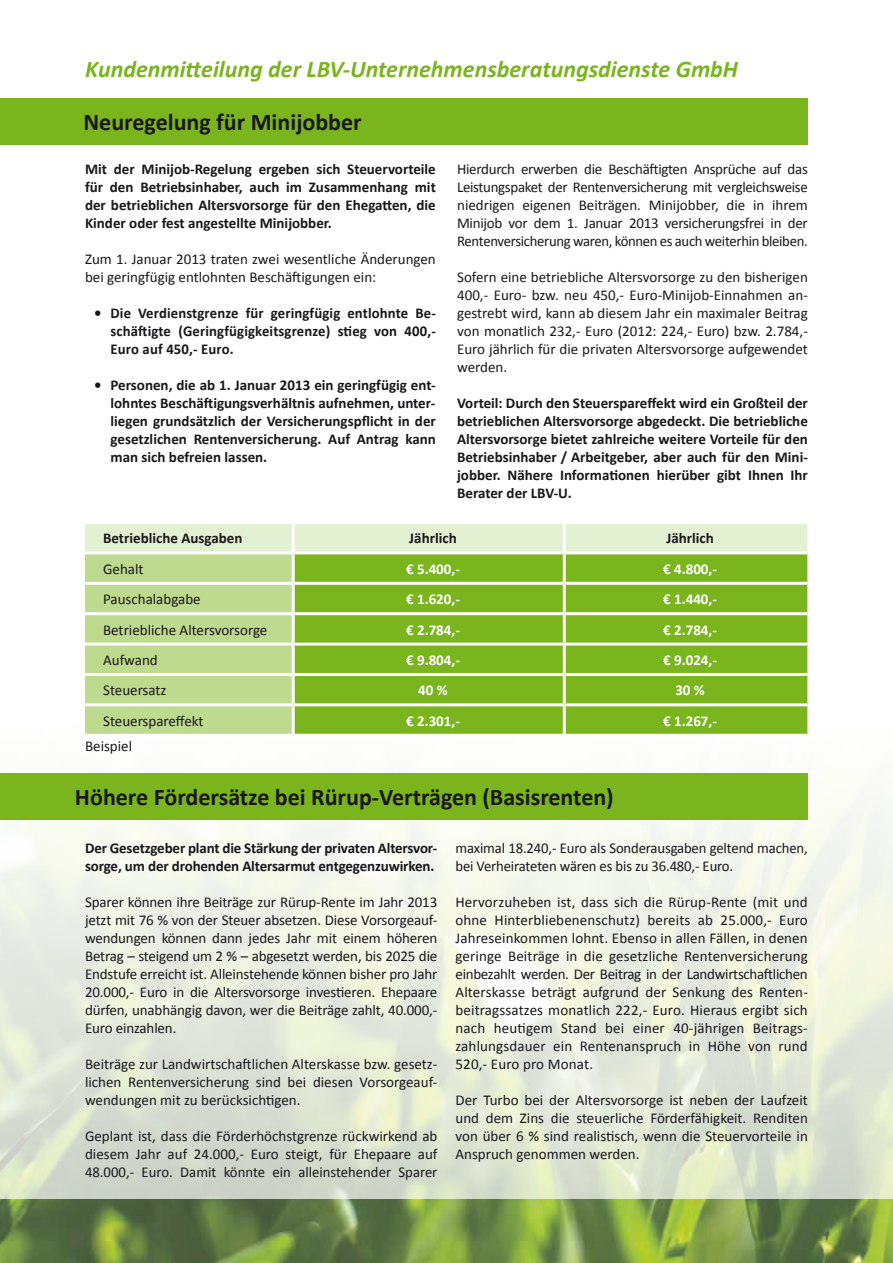
<style>
.page{position:relative;width:893px;height:1263px;background:#fff}
.page>*{position:absolute;margin:0;border:0;box-sizing:border-box;transform-origin:0 0}
.t1{font:700 24px "Calibri";color:#1a171c}
.t2{font:italic 700 24px "Calibri";color:#7ab51d}
.t3{font:15px/18px "Calibri";color:#1a171c;text-align:justify}
.t4{font:700 15px/18px "Calibri";color:#1a171c;text-align:justify}
.t5{font:700 15px "Calibri";color:#fff}
</style>
<div class="page">
<div style="left:0;top:98px;width:808px;height:47px;background:#7ab51d"></div>
<svg style="left:85px;top:524px;width:722px;height:210px;background:#cbe2a7"></svg>
<div style="left:295px;top:554px;width:512px;height:180px;background:#7ab51d"></div>
<hr style="left:85px;top:551px;width:208px;height:3px;background:#fff">
<hr style="left:293px;top:551px;width:271px;height:3px;background:#fff">
<hr style="left:564px;top:551px;width:243px;height:3px;background:#fff">
<hr style="left:85px;top:582px;width:208px;height:3px;background:#fff">
<hr style="left:293px;top:582px;width:271px;height:3px;background:#fff">
<hr style="left:564px;top:582px;width:243px;height:3px;background:#fff">
<hr style="left:85px;top:612px;width:208px;height:3px;background:#fff">
<hr style="left:293px;top:612px;width:271px;height:3px;background:#fff">
<hr style="left:564px;top:612px;width:243px;height:3px;background:#fff">
<hr style="left:85px;top:643px;width:208px;height:3px;background:#fff">
<hr style="left:293px;top:643px;width:271px;height:3px;background:#fff">
<hr style="left:564px;top:643px;width:243px;height:3px;background:#fff">
<hr style="left:85px;top:673px;width:208px;height:3px;background:#fff">
<hr style="left:293px;top:673px;width:271px;height:3px;background:#fff">
<hr style="left:564px;top:673px;width:243px;height:3px;background:#fff">
<hr style="left:85px;top:703px;width:208px;height:3px;background:#fff">
<hr style="left:293px;top:703px;width:271px;height:3px;background:#fff">
<hr style="left:564px;top:703px;width:243px;height:3px;background:#fff">
<hr style="left:292px;top:524px;width:3px;height:27px;background:#fff">
<hr style="left:563px;top:524px;width:3px;height:27px;background:#fff">
<hr style="left:292px;top:554px;width:3px;height:28px;background:#fff">
<hr style="left:563px;top:554px;width:3px;height:28px;background:#fff">
<hr style="left:292px;top:585px;width:3px;height:27px;background:#fff">
<hr style="left:563px;top:585px;width:3px;height:27px;background:#fff">
<hr style="left:292px;top:615px;width:3px;height:28px;background:#fff">
<hr style="left:563px;top:615px;width:3px;height:28px;background:#fff">
<hr style="left:292px;top:646px;width:3px;height:27px;background:#fff">
<hr style="left:563px;top:646px;width:3px;height:27px;background:#fff">
<hr style="left:292px;top:676px;width:3px;height:27px;background:#fff">
<hr style="left:563px;top:676px;width:3px;height:27px;background:#fff">
<hr style="left:292px;top:706px;width:3px;height:28px;background:#fff">
<hr style="left:563px;top:706px;width:3px;height:28px;background:#fff">
<div style="left:0;top:773px;width:808px;height:47px;background:#7ab51d"></div>
<img style="left:0;top:1199px;width:893px;height:64px">
<h1 class="t2" style="left:85px;top:53px;width:655px">Kundenmitteilung der LBV-Unternehmensberatungsdienste GmbH</h1>
<h1 class="t1" style="left:83px;top:107px;width:280px">Neuregelung für Minijobber</h1>
<p class="t4" style="left:85px;top:160px;width:352px">Mit der Minijob-Regelung ergeben sich Steuervorteile für den Betriebsinhaber, auch im Zusammenhang mit der betrieblichen Altersvorsorge für den Ehegatten, die Kinder oder fest angestellte Minijobber.</p>
<p class="t3" style="left:85px;top:250px;width:352px">Zum 1. Januar 2013 traten zwei wesentliche Änderungen bei geringfügig entlohnten Beschäftigungen ein:</p>
<p class="t4" style="left:111px;top:304px;width:327px;text-indent:-16px">• Die Verdienstgrenze für geringfügig entlohnte Be&shy;schäftigte (Geringfügigkeitsgrenze) stieg von 400,- Euro auf 450,- Euro.</p>
<p class="t4" style="left:111px;top:376px;width:327px;text-indent:-16px">• Personen, die ab 1. Januar 2013 ein geringfügig ent&shy;lohntes Beschäftigungsverhältnis aufnehmen, unter&shy;liegen grundsätzlich der Versicherungspflicht in der gesetzlichen Rentenversicherung. Auf Antrag kann man sich befreien lassen.</p>
<p class="t3" style="left:457px;top:160px;width:352px">Hierdurch erwerben die Beschäftigten Ansprüche auf das Leistungspaket der Rentenversicherung mit vergleichsweise niedrigen eigenen Beiträgen. Minijobber, die in ihrem Minijob vor dem 1. Januar 2013 versicherungsfrei in der Rentenversicherung waren, können es auch weiterhin bleiben.</p>
<p class="t3" style="left:457px;top:268px;width:352px">Sofern eine betriebliche Altersvorsorge zu den bisherigen 400,- Euro- bzw. neu 450,- Euro-Minijob-Einnahmen an&shy;gestrebt wird, kann ab diesem Jahr ein maximaler Beitrag von monatlich 232,- Euro (2012: 224,- Euro) bzw. 2.784,- Euro jährlich für die privaten Altersvorsorge aufgewendet werden.</p>
<p class="t4" style="left:457px;top:394px;width:352px">Vorteil: Durch den Steuerspareffekt wird ein Großteil der betrieblichen Altersvorsorge abgedeckt. Die betriebliche Altersvorsorge bietet zahlreiche weitere Vorteile für den Betriebsinhaber / Arbeitgeber, aber auch für den Mini&shy;jobber. Nähere Informationen hierüber gibt Ihnen Ihr Berater der LBV-U.</p>
<p class="t4" style="left:103px;top:529px;width:141px">Betriebliche Ausgaben</p>
<p class="t4" style="left:409px;top:529px;width:49px">Jährlich</p>
<p class="t4" style="left:666px;top:529px;width:49px">Jährlich</p>
<p class="t3" style="left:103px;top:560px;width:42px">Gehalt</p>
<p class="t5" style="left:406px;top:559px;width:55px">€ 5.400,-</p>
<p class="t5" style="left:663px;top:559px;width:55px">€ 4.800,-</p>
<p class="t3" style="left:103px;top:590px;width:99px">Pauschalabgabe</p>
<p class="t5" style="left:406px;top:589px;width:55px">€ 1.620,-</p>
<p class="t5" style="left:663px;top:589px;width:55px">€ 1.440,-</p>
<p class="t3" style="left:103px;top:621px;width:166px">Betriebliche Altersvorsorge</p>
<p class="t5" style="left:406px;top:620px;width:55px">€ 2.784,-</p>
<p class="t5" style="left:663px;top:620px;width:55px">€ 2.784,-</p>
<p class="t3" style="left:103px;top:651px;width:56px">Aufwand</p>
<p class="t5" style="left:406px;top:650px;width:55px">€ 9.804,-</p>
<p class="t5" style="left:663px;top:650px;width:55px">€ 9.024,-</p>
<p class="t3" style="left:103px;top:681px;width:65px">Steuersatz</p>
<p class="t5" style="left:418px;top:681px;width:31px">40 %</p>
<p class="t5" style="left:675px;top:681px;width:31px">30 %</p>
<p class="t3" style="left:103px;top:712px;width:102px">Steuerspareffekt</p>
<p class="t5" style="left:406px;top:711px;width:55px">€ 2.301,-</p>
<p class="t5" style="left:663px;top:711px;width:55px">€ 1.267,-</p>
<p class="t3" style="left:85px;top:737px;width:49px">Beispiel</p>
<h1 class="t1" style="left:75px;top:782px;width:540px">Höhere Fördersätze bei Rürup-Verträgen (Basisrenten)</h1>
<p class="t4" style="left:85px;top:839px;width:354px">Der Gesetzgeber plant die Stärkung der privaten Altersvor&shy;sorge, um der drohenden Altersarmut entgegenzuwirken.</p>
<p class="t3" style="left:85px;top:893px;width:354px">Sparer können ihre Beiträge zur Rürup-Rente im Jahr 2013 jetzt mit 76 % von der Steuer absetzen. Diese Vorsorgeauf&shy;wendungen können dann jedes Jahr mit einem höheren Betrag – steigend um 2 % – abgesetzt werden, bis 2025 die Endstufe erreicht ist. Alleinstehende können bisher pro Jahr 20.000,- Euro in die Altersvorsorge investieren. Ehepaare dürfen, unabhängig davon, wer die Beiträge zahlt, 40.000,- Euro einzahlen.</p>
<p class="t3" style="left:85px;top:1055px;width:354px">Beiträge zur Landwirtschaftlichen Alterskasse bzw. gesetz&shy;lichen Rentenversicherung sind bei diesen Vorsorgeauf&shy;wendungen mit zu berücksichtigen.</p>
<p class="t3" style="left:85px;top:1127px;width:354px">Geplant ist, dass die Förderhöchstgrenze rückwirkend ab diesem Jahr auf 24.000,- Euro steigt, für Ehepaare auf 48.000,- Euro. Damit könnte ein alleinstehender Sparer</p>
<p class="t3" style="left:455px;top:839px;width:354px">maximal 18.240,- Euro als Sonderausgaben geltend machen, bei Verheirateten wären es bis zu 36.480,- Euro.</p>
<p class="t3" style="left:455px;top:893px;width:354px">Hervorzuheben ist, dass sich die Rürup-Rente (mit und ohne Hinterbliebenenschutz) bereits ab 25.000,- Euro Jahreseinkommen lohnt. Ebenso in allen Fällen, in denen geringe Beiträge in die gesetzliche Rentenversicherung einbezahlt werden. Der Beitrag in der Landwirtschaftlichen Alterskasse beträgt aufgrund der Senkung des Renten&shy;beitragssatzes monatlich 222,- Euro. Hieraus ergibt sich nach heutigem Stand bei einer 40-jährigen Beitrags&shy;zahlungsdauer ein Rentenanspruch in Höhe von rund 520,- Euro pro Monat.</p>
<p class="t3" style="left:455px;top:1091px;width:354px">Der Turbo bei der Altersvorsorge ist neben der Laufzeit und dem Zins die steuerliche Förderfähigkeit. Renditen von über 6 % sind realistisch, wenn die Steuervorteile in Anspruch genommen werden.</p>
</div>
